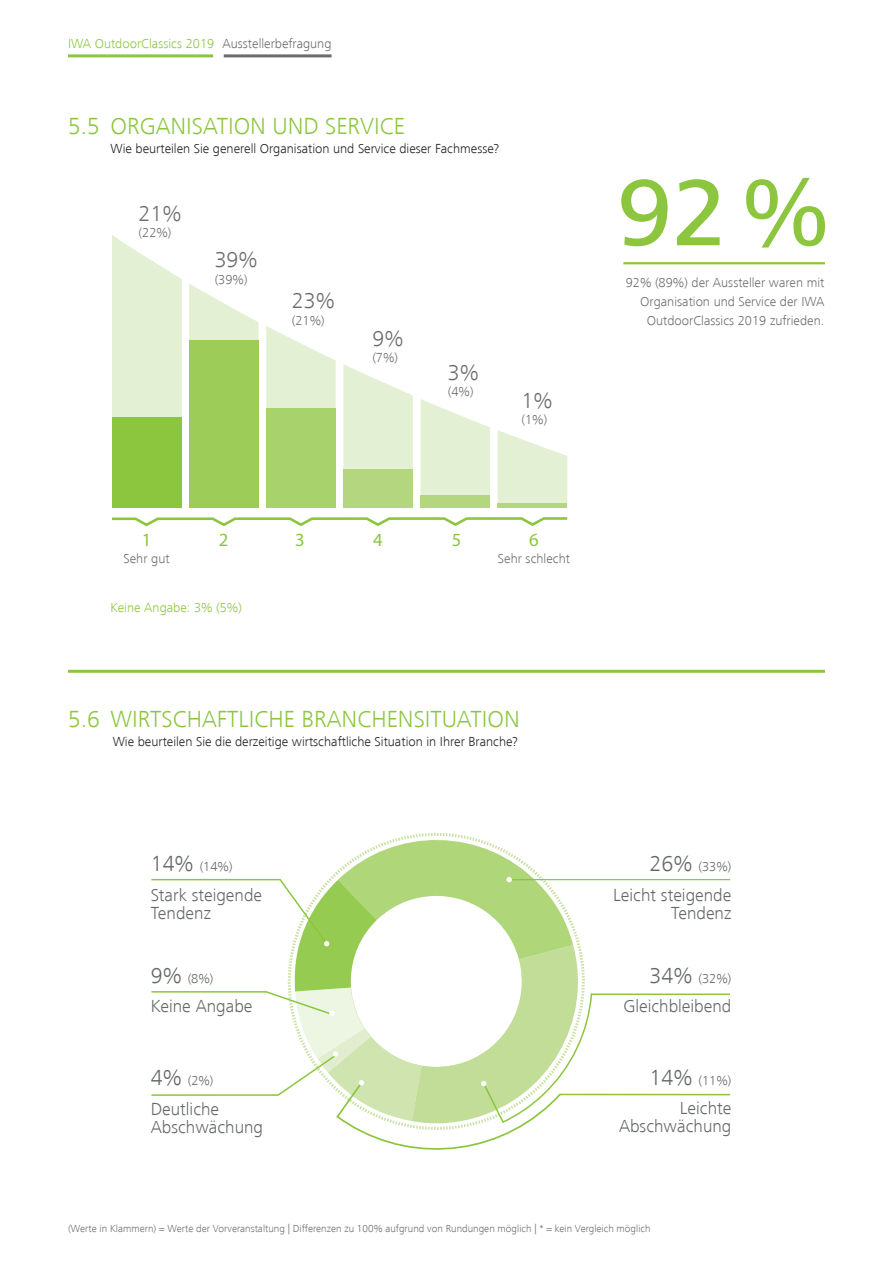
<style>
.page{position:relative;width:893px;height:1263px;background:#fff}
.page>*{position:absolute;margin:0;border:0;box-sizing:border-box;transform-origin:0 0}
.Headlines_weiß{font:500 97.5px "Frutiger Next LT";color:#8bc63e}
.Headline_Ribera_grün{font:300 24px "Frutiger Next LT";color:#8bc63e}
.t1{font:300 22.5px "Frutiger Next LT";color:#6c6d70}
.t2{font:18.6px "Myriad Pro";color:#8bc63e}
.t3{font:300 18px/18px "Frutiger Next LT";color:#656868}
.fließtext_weiß{font:300 13.5px/19.2px "Frutiger Next LT";color:#6c6d70;text-align:right}
.Fließtext_FrutigerNe{font:300 13.5px "Frutiger Next LT";color:#231f20}
.t4{font:300 13.5px "Frutiger Next LT";color:#656868}
.t5{font:300 13.5px "Frutiger Next LT";color:#8bc63e}
.t6{font:300 10.5px "Frutiger Next LT";color:#6c6d70}
.s1{font-size:22.5px}
</style>
<div class="page">
<svg style="left:112px;top:235px;width:70px;height:273px;background:#e6f1d8"></svg>
<svg style="left:112px;top:517px;width:456px;height:10px"></svg>
<svg style="left:189px;top:283px;width:70px;height:57px"></svg>
<svg style="left:266px;top:326px;width:70px;height:83px"></svg>
<svg style="left:343px;top:364px;width:70px;height:105px"></svg>
<svg style="left:421px;top:399px;width:69px;height:96px;background:#e8f2da"></svg>
<svg style="left:498px;top:430px;width:69px;height:73px"></svg>
<div style="left:498px;top:503px;width:69px;height:5px;background:#b3d67f"></div>
<div style="left:421px;top:495px;width:69px;height:13px;background:#b3d67f"></div>
<div style="left:343px;top:469px;width:70px;height:39px;background:#b3d67f"></div>
<div style="left:266px;top:409px;width:70px;height:99px;background:#a8d26c"></div>
<div style="left:189px;top:340px;width:70px;height:168px;background:#9dcd58"></div>
<div style="left:112px;top:417px;width:69px;height:91px;background:#8bc63e"></div>
<hr style="left:623px;top:262px;width:202px;height:2px;background:#8bc63e">
<hr style="left:591px;top:993px;width:139px;height:2px;background:#8bc63e">
<hr style="left:509px;top:879px;width:221px;height:1px;background:#8bc63e">
<hr style="left:559px;top:1094px;width:171px;height:1px;background:#8bc63e">
<svg style="left:151px;top:840px;width:442px;height:310px"></svg>
<hr style="left:224px;top:54px;width:108px;height:3px;background:#6c6d70">
<hr style="left:68px;top:54px;width:145px;height:3px;background:#8bc63e">
<hr style="left:68px;top:670px;width:757px;height:3px;background:#8bc63e">
<p class="t5" style="left:68px;top:36px;width:148px">IWA OutdoorClassics 2019</p>
<p class="fließtext_weiß" style="left:223px;top:34px;width:111px">Ausstellerbefragung</p>
<p class="Headline_Ribera_grün" style="left:68px;top:113px;width:338px">5.5 ORGANISATION UND SERVICE</p>
<p class="Fließtext_FrutigerNe" style="left:111px;top:141px;width:390px">Wie beurteilen Sie generell Organisation und Service dieser Fachmesse?</p>
<p class="t1" style="left:139px;top:201px;width:44px">21%</p>
<p class="fließtext_weiß" style="left:139px;top:223px;width:34px">(22%)</p>
<p class="t1" style="left:215px;top:247px;width:44px">39%</p>
<p class="fließtext_weiß" style="left:215px;top:269px;width:34px">(39%)</p>
<p class="t1" style="left:292px;top:288px;width:44px">23%</p>
<p class="fließtext_weiß" style="left:292px;top:310px;width:34px">(21%)</p>
<p class="t1" style="left:372px;top:326px;width:33px">9%</p>
<p class="fließtext_weiß" style="left:372px;top:348px;width:27px">(7%)</p>
<p class="t1" style="left:448px;top:360px;width:33px">3%</p>
<p class="fließtext_weiß" style="left:448px;top:382px;width:27px">(4%)</p>
<p class="t1" style="left:522px;top:388px;width:33px">1%</p>
<p class="fließtext_weiß" style="left:522px;top:410px;width:27px">(1%)</p>
<p class="t2" style="left:142px;top:528px;width:11px">1</p>
<p class="t2" style="left:219px;top:528px;width:11px">2</p>
<p class="t2" style="left:295px;top:528px;width:11px">3</p>
<p class="t2" style="left:373px;top:528px;width:11px">4</p>
<p class="t2" style="left:452px;top:528px;width:11px">5</p>
<p class="t2" style="left:529px;top:528px;width:11px">6</p>
<p class="fließtext_weiß" style="left:124px;top:549px;width:48px">Sehr gut</p>
<p class="fließtext_weiß" style="left:498px;top:549px;width:74px">Sehr schlecht</p>
<p class="t5" style="left:111px;top:600px;width:133px">Keine Angabe: 3% (5%)</p>
<p class="Headline_Ribera_grün" style="left:68px;top:706px;width:453px">5.6 WIRTSCHAFTLICHE BRANCHENSITUATION</p>
<p class="Fließtext_FrutigerNe" style="left:113px;top:734px;width:407px">Wie beurteilen Sie die derzeitige wirtschaftliche Situation in Ihrer Branche?</p>
<p class="t4" style="left:151px;top:859px;width:83px"><span class="s1">14%</span> (14%)</p>
<p class="t3" style="left:151px;top:886px;width:113px">Stark steigende<br>Tendenz</p>
<p class="t4" style="left:151px;top:971px;width:64px"><span class="s1">9%</span> (8%)</p>
<p class="t3" style="left:151px;top:997px;width:103px">Keine Angabe</p>
<p class="t4" style="left:151px;top:1073px;width:64px"><span class="s1">4%</span> (2%)</p>
<p class="t3" style="left:151px;top:1100px;width:114px">Deutliche<br>Abschwächung</p>
<p class="Headlines_weiß" style="left:617px;top:159px;width:216px">92%</p>
<p class="fließtext_weiß" style="left:626px;top:273px;width:200px">92% (89%) der Aussteller waren mit<br>Organisation und Service der IWA<br>OutdoorClassics 2019 zufrieden.</p>
<p class="t4" style="left:650px;top:859px;width:83px"><span class="s1">26%</span> (33%)</p>
<p class="t3" style="left:613px;top:886px;width:120px;text-align:right">Leicht steigende<br>Tendenz</p>
<p class="t4" style="left:650px;top:971px;width:83px"><span class="s1">34%</span> (32%)</p>
<p class="t3" style="left:623px;top:997px;width:109px">Gleichbleibend</p>
<p class="t4" style="left:650px;top:1073px;width:83px"><span class="s1">14%</span> (11%)</p>
<p class="t3" style="left:619px;top:1099px;width:114px;text-align:right">Leichte<br>Abschwächung</p>
<p class="t6" style="left:68px;top:1223px;width:584px">(Werte in Klammern) = Werte der Vorveranstaltung | Differenzen zu 100% aufgrund von Rundungen möglich | * = kein Vergleich möglich</p>
</div>
